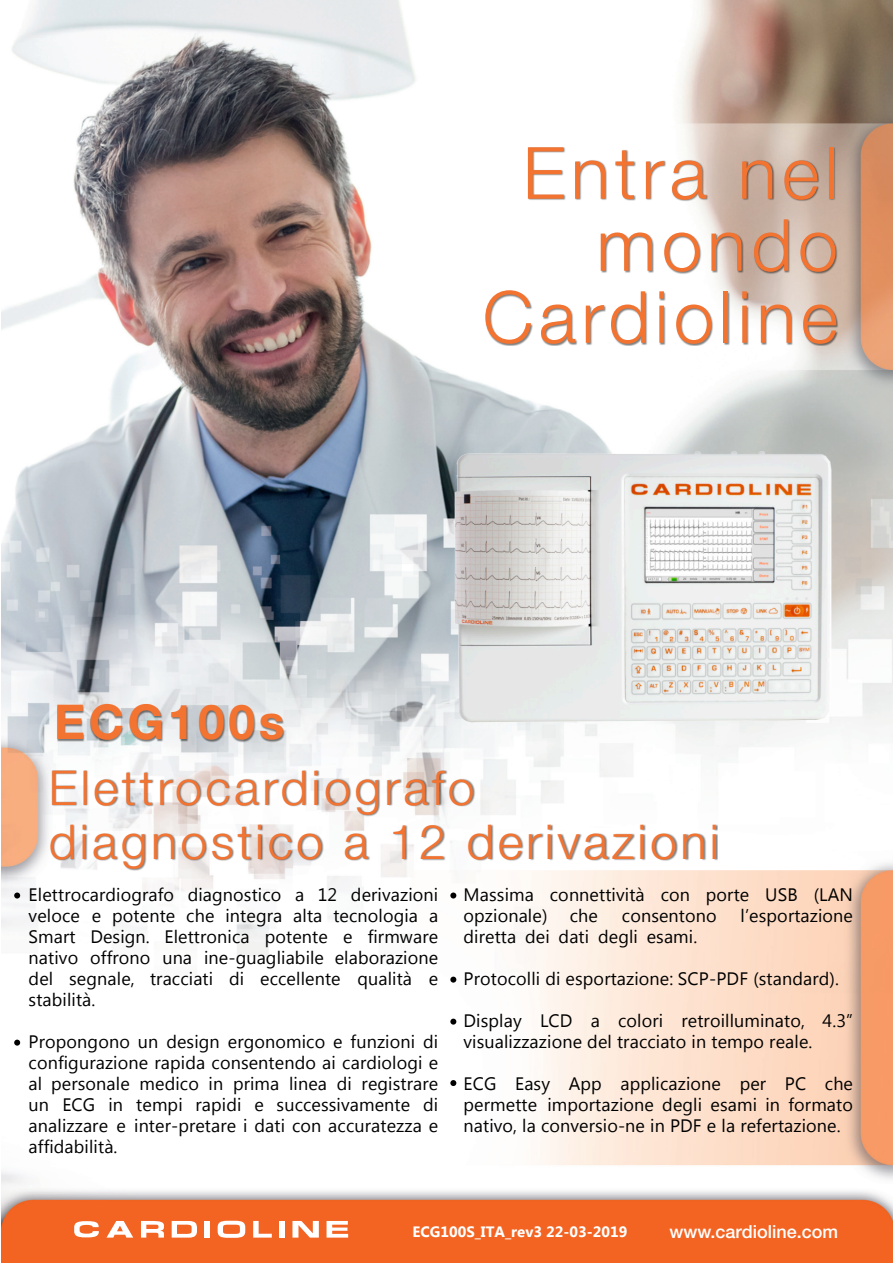
<style>
.page{position:relative;width:893px;height:1263px;background:#fff}
.page>*{position:absolute;margin:0;border:0;box-sizing:border-box;transform-origin:0 0}
.t1{font:300 72px "Helvetica Neue LT Std";letter-spacing:.075em;color:#f37331}
.t2{font:300 48px "Helvetica Neue LT Std";letter-spacing:.075em;color:#f37331}
.t3{font:700 48px "Helvetica Neue LT Std";letter-spacing:.075em;color:#f37331}
.t4{font:18px/21px "Segoe UI";letter-spacing:.005em;color:#000;text-align:justify}
.t5{font:500 18px "Helvetica Neue LT Std";color:#fff}
.t6{font:700 15px "Segoe UI";color:#fff}
</style>
<div class="page">
<img style="left:1px;top:0;width:892px;height:1263px">
<svg style="left:106px;top:1221px;width:27px;height:16px"></svg>
<svg style="left:141px;top:1221px;width:23px;height:16px"></svg>
<svg style="left:172px;top:1221px;width:25px;height:17px"></svg>
<div style="left:205px;top:1221px;width:5px;height:16px;background:#fff"></div>
<svg style="left:218px;top:1221px;width:27px;height:17px"></svg>
<svg style="left:253px;top:1221px;width:19px;height:16px"></svg>
<div style="left:279px;top:1221px;width:6px;height:16px;background:#fff"></div>
<svg style="left:292px;top:1221px;width:27px;height:16px"></svg>
<svg style="left:327px;top:1221px;width:21px;height:16px"></svg>
<svg style="left:74px;top:1221px;width:25px;height:16px"></svg>
<div style="left:485px;top:147px;width:353px;height:199px;background:#000;opacity:.5"></div>
<svg style="left:14px;top:892px;width:6px;height:6px"></svg>
<svg style="left:14px;top:1040px;width:6px;height:6px"></svg>
<div style="left:57px;top:705px;width:228px;height:38px;background:#000;opacity:.5"></div>
<div style="left:50px;top:770px;width:668px;height:101px;background:#000;opacity:.5"></div>
<svg style="left:450px;top:892px;width:6px;height:6px"></svg>
<svg style="left:450px;top:977px;width:6px;height:6px"></svg>
<svg style="left:450px;top:1019px;width:6px;height:6px"></svg>
<svg style="left:450px;top:1080px;width:6px;height:6px"></svg>
<img style="left:444px;top:435px;width:390px;height:298px">
<p class="t1" style="left:523px;top:129px;width:317px">Entra nel</p>
<p class="t1" style="left:596px;top:201px;width:243px">mondo</p>
<p class="t1" style="left:483px;top:273px;width:357px">Cardioline</p>
<p class="t3" style="left:54px;top:692px;width:232px">ECG100s</p>
<p class="t2" style="left:49px;top:758px;width:427px">Elettrocardiografo</p>
<p class="t2" style="left:49px;top:812px;width:671px">diagnostico a 12 derivazioni</p>
<p class="t4" style="left:29px;top:884px;width:411px">Elettrocardiografo diagnostico a 12 derivazioni veloce e potente che integra alta tecnologia a Smart Design. Elettronica potente e firmware nativo offrono una ine-guagliabile elaborazione del segnale, tracciati di eccellente qualità e stabilità.</p>
<p class="t4" style="left:29px;top:1031px;width:411px">Propongono un design ergonomico e funzioni di configurazione rapida consentendo ai cardiologi e al personale medico in prima linea di registrare un ECG in tempi rapidi e successivamente di analizzare e inter-pretare i dati con accuratezza e affidabilità.</p>
<p class="t4" style="left:464px;top:883px;width:391px">Massima connettività con porte USB (LAN opzionale) che</p>
<p class="t4" style="left:622px;top:904px;width:96px">consentono</p>
<p class="t4" style="left:741px;top:904px;width:114px">l’esportazione</p>
<p class="t4" style="left:464px;top:925px;width:235px">diretta dei dati degli esami.</p>
<p class="t4" style="left:464px;top:967px;width:377px">Protocolli di esportazione: SCP-PDF (standard).</p>
<p class="t4" style="left:464px;top:1009px;width:391px">Display LCD a colori retroilluminato, 4.3” visualizzazione del tracciato in tempo reale.</p>
<p class="t4" style="left:464px;top:1072px;width:391px">ECG Easy App applicazione per PC che permette importazione degli esami in formato nativo, la conversio-ne in PDF e la refertazione.</p>
<p class="t6" style="left:412px;top:1221px;width:216px">ECG100S_ITA_rev3 22-03-2019</p>
<p class="t5" style="left:670px;top:1221px;width:170px">www.cardioline.com</p>
</div>
